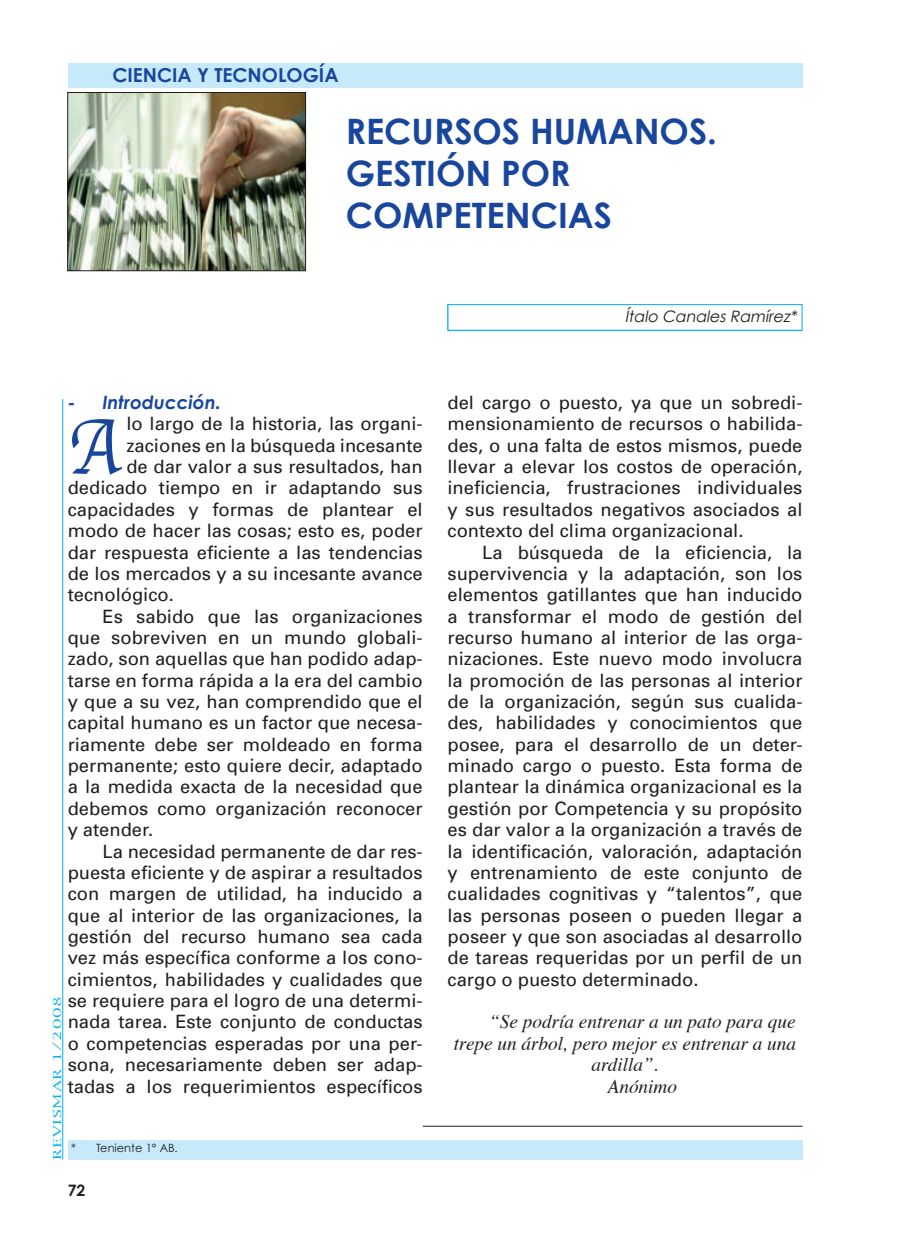
<style>
.page{position:relative;width:905px;height:1252px;background:#fff}
.page>*{position:absolute;margin:0;border:0;box-sizing:border-box;transform-origin:0 0}
.t1{font:81.38px "Apple Chancery";color:#18469d;scale:.9 1}
.t2{font:700 35px/42px "Century Gothic";color:#18469d}
.t3{font:italic 19.25px "Times";color:#231f20}
.t4{font:700 19.25px "Century Gothic";color:#18469d}
.t5{font:18.38px/21.3px "Univers";color:#231f20;text-align:justify}
.t6{font:italic 700 18.38px "Century Gothic";color:#18469d}
.t7{font:italic 15.75px "Century Gothic";color:#231f20}
.t8{font:700 15.75px "Century Gothic";color:#231f20}
.t9{font:11.38px "Century Gothic";color:#231f20}
.t10{font:10.5px "New York";letter-spacing:.05em;color:#00aeef;scale:1.5 1}
</style>
<div class="page">
<hr style="left:62px;top:399px;width:1px;height:760px;background:#00aeef">
<hr style="left:422px;top:1125px;width:380px;height:1px;background:#231f20">
<div style="left:68px;top:63px;width:734px;height:25px;background:#c6eafa"></div>
<div style="left:447px;top:304px;width:355px;height:27px;border:1px solid #00aeef"></div>
<img style="left:69px;top:94px;width:235px;height:175px">
<div style="left:67px;top:92px;width:239px;height:179px;border:1px solid #231f20"></div>
<div style="left:68px;top:1139px;width:734px;height:20px;background:#c6eafa"></div>
<p class="t4" style="left:112px;top:63px;width:227px">CIENCIA Y TECNOLOGÍA</p>
<h2 class="t2" style="left:345px;top:109px;width:372px">RECURSOS HUMANOS.<br>GESTIÓN POR<br>COMPETENCIAS</h2>
<p class="t7" style="left:624px;top:306px;width:176px">Ítalo Canales Ramírez*</p>
<p class="t6" style="left:68px;top:390px;width:155px">- Introducción.</p>
<h1 class="t1" style="left:68px;top:382px;width:60px">A</h1>
<p class="t5" style="left:126px;top:413px;width:298px">lo largo de la historia, las organi-</p>
<p class="t5" style="left:126px;top:435px;width:298px">zaciones en la búsqueda incesante</p>
<p class="t5" style="left:126px;top:456px;width:298px">de dar valor a sus resultados, han</p>
<p class="t5" style="left:68px;top:477px;width:356px">dedicado tiempo en ir adaptando sus</p>
<p class="t5" style="left:68px;top:499px;width:356px">capacidades y formas de plantear el</p>
<p class="t5" style="left:68px;top:520px;width:356px">modo de hacer las cosas; esto es, poder</p>
<p class="t5" style="left:68px;top:541px;width:356px">dar respuesta eficiente a las tendencias</p>
<p class="t5" style="left:68px;top:563px;width:356px">de los mercados y a su incesante avance</p>
<p class="t5" style="left:68px;top:584px;width:108px">tecnológico.</p>
<p class="t5" style="left:102px;top:605px;width:321px">Es sabido que las organizaciones</p>
<p class="t5" style="left:68px;top:627px;width:356px">que sobreviven en un mundo globali-</p>
<p class="t5" style="left:68px;top:648px;width:356px">zado, son aquellas que han podido adap-</p>
<p class="t5" style="left:68px;top:669px;width:356px">tarse en forma rápida a la era del cambio</p>
<p class="t5" style="left:68px;top:691px;width:356px">y que a su vez, han comprendido que el</p>
<p class="t5" style="left:68px;top:712px;width:356px">capital humano es un factor que necesa-</p>
<p class="t5" style="left:68px;top:733px;width:356px">riamente debe ser moldeado en forma</p>
<p class="t5" style="left:68px;top:755px;width:356px">permanente; esto quiere decir, adaptado</p>
<p class="t5" style="left:68px;top:776px;width:356px">a la medida exacta de la necesidad que</p>
<p class="t5" style="left:68px;top:798px;width:356px">debemos como organización reconocer</p>
<p class="t5" style="left:68px;top:819px;width:87px">y atender.</p>
<p class="t5" style="left:102px;top:840px;width:321px">La necesidad permanente de dar res-</p>
<p class="t5" style="left:68px;top:862px;width:356px">puesta eficiente y de aspirar a resultados</p>
<p class="t5" style="left:68px;top:883px;width:356px">con margen de utilidad, ha inducido a</p>
<p class="t5" style="left:68px;top:904px;width:356px">que al interior de las organizaciones, la</p>
<p class="t5" style="left:68px;top:926px;width:356px">gestión del recurso humano sea cada</p>
<p class="t5" style="left:68px;top:947px;width:356px">vez más específica conforme a los cono-</p>
<p class="t5" style="left:68px;top:968px;width:356px">cimientos, habilidades y cualidades que</p>
<p class="t5" style="left:68px;top:990px;width:356px">se requiere para el logro de una determi-</p>
<p class="t5" style="left:68px;top:1011px;width:356px">nada tarea. Este conjunto de conductas</p>
<p class="t5" style="left:68px;top:1032px;width:356px">o competencias esperadas por una per-</p>
<p class="t5" style="left:68px;top:1054px;width:356px">sona, necesariamente deben ser adap-</p>
<p class="t5" style="left:68px;top:1075px;width:356px">tadas a los requerimientos específicos</p>
<p class="t10" style="left:51px;top:1159px;width:110px;rotate:-90deg">REVISMAR 1/2008</p>
<p class="t9" style="left:71px;top:1140px;width:108px">* Teniente 1° AB.</p>
<p class="t8" style="left:68px;top:1180px;width:19px">72</p>
<p class="t5" style="left:447px;top:392px;width:356px">del cargo o puesto, ya que un sobredi&shy;mensionamiento de recursos o habilida&shy;des, o una falta de estos mismos, puede llevar a elevar los costos de operación, ineficiencia, frustraciones individuales y sus resultados negativos asociados al contexto del clima organizacional.</p>
<p class="t5" style="left:447px;top:541px;width:356px;text-indent:35px">La búsqueda de la eficiencia, la supervivencia y la adaptación, son los elementos gatillantes que han inducido a transformar el modo de gestión del recurso humano al interior de las orga&shy;nizaciones. Este nuevo modo involucra la promoción de las personas al interior de la organización, según sus cualida&shy;des, habilidades y conocimientos que posee, para el desarrollo de un deter&shy;minado cargo o puesto. Esta forma de plantear la dinámica organizacional es la gestión por Competencia y su propósito es dar valor a la organización a través de la identificación, valoración, adaptación y entrenamiento de este conjunto de cualidades cognitivas y “talentos”, que las personas poseen o pueden llegar a poseer y que son asociadas al desarrollo de tareas requeridas por un perfil de un cargo o puesto determinado.</p>
<p class="t3" style="left:489px;top:1004px;width:308px">“Se podría entrenar a un pato para que</p>
<p class="t3" style="left:454px;top:1026px;width:343px">trepe un árbol, pero mejor es entrenar a una</p>
<p class="t3" style="left:591px;top:1047px;width:69px">ardilla”.</p>
<p class="t3" style="left:607px;top:1068px;width:71px">Anónimo</p>
</div>
